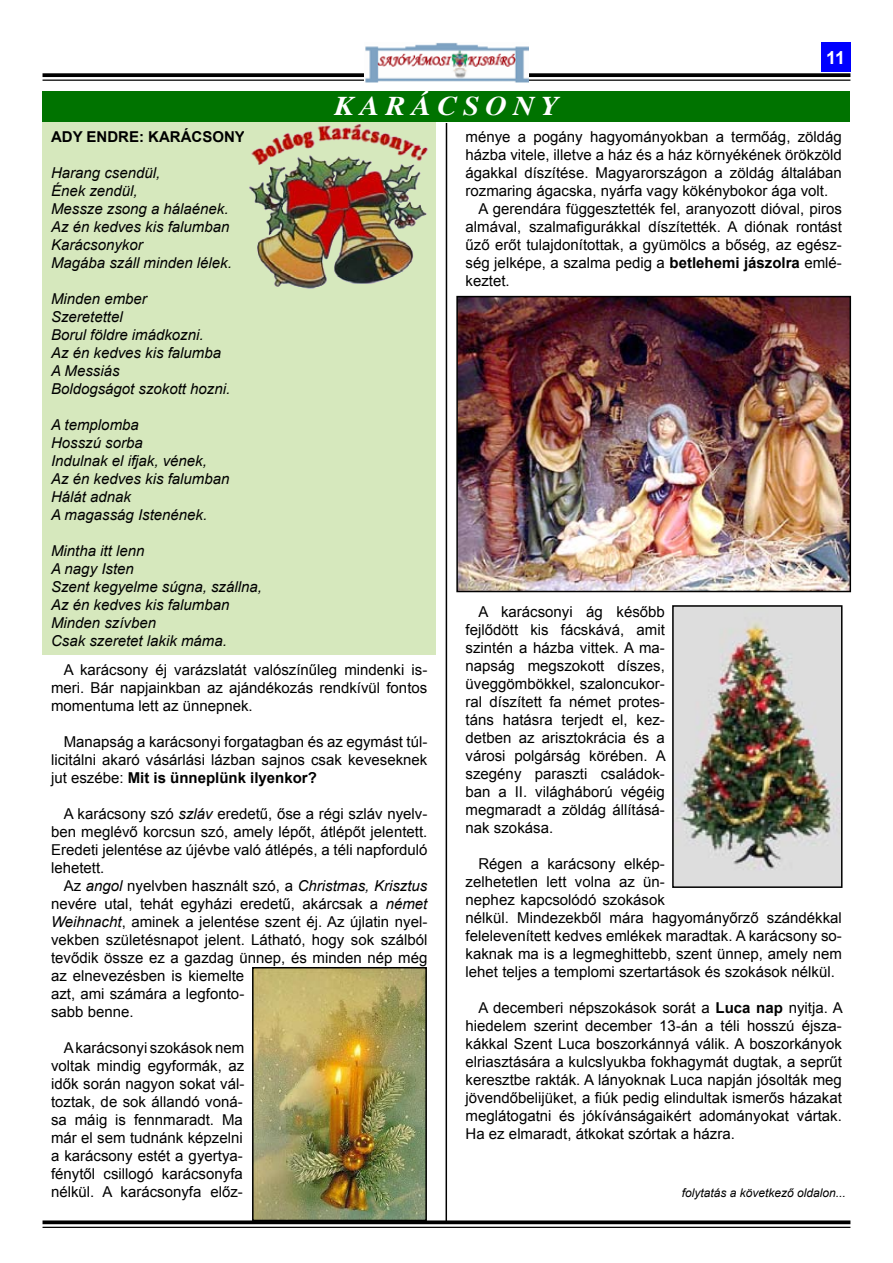
<style>
.page{position:relative;width:893px;height:1263px;background:#fff}
.page>*{position:absolute;margin:0;border:0;box-sizing:border-box;transform-origin:0 0}
.t1{font:italic 700 27px "Times";letter-spacing:.2em;color:#fff;scale:1.1 1}
.t2{font:700 18px "Arial";color:#fff}
.t3{font:15px/18px "Arial";color:#000;text-align:justify}
.t4{font:italic 15px/18px "Arial";color:#000}
.t5{font:700 15px "Arial";color:#000}
.t6{font:italic 12px "Arial";color:#000}
.s1{font-weight:700}
.s2{font-style:italic}
</style>
<div class="page">
<div style="left:43px;top:91px;width:807px;height:30px;background:#007300"></div>
<img style="left:255px;top:970px;width:169px;height:248px">
<div style="left:252px;top:967px;width:175px;height:254px;border:2px solid #000"></div>
<img style="left:459px;top:299px;width:389px;height:290px">
<div style="left:456px;top:296px;width:395px;height:296px;border:2px solid #000"></div>
<div style="left:821px;top:43px;width:29px;height:29px;background:#00f"></div>
<svg style="left:43px;top:73px;width:807px;height:4px;background:#131313"></svg>
<hr style="left:43px;top:80px;width:807px;height:1px;background:#000">
<img style="left:365px;top:43px;width:163px;height:40px">
<div style="left:43px;top:122px;width:393px;height:532px;background:#d6e8bd"></div>
<img style="left:249px;top:124px;width:179px;height:165px">
<img style="left:675px;top:608px;width:164px;height:277px">
<div style="left:672px;top:605px;width:170px;height:283px;border:2px solid #000"></div>
<hr style="left:445px;top:123px;width:2px;height:1098px;background:#000">
<svg style="left:43px;top:1220px;width:807px;height:4px;background:#171717"></svg>
<hr style="left:43px;top:1227px;width:807px;height:1px;background:#000">
<h1 class="t1" style="left:334px;top:90px;width:205px">KARÁCSONY</h1>
<p class="t2" style="left:826px;top:46px;width:21px">11</p>
<p class="t5" style="left:51px;top:127px;width:195px">ADY ENDRE: KARÁCSONY</p>
<p class="t4" style="left:51px;top:164px;width:182px">Harang csendül,<br>Ének zendül,<br>Messze zsong a hálaének.<br>Az én kedves kis falumban<br>Karácsonykor<br>Magába száll minden lélek.</p>
<p class="t4" style="left:51px;top:290px;width:181px">Minden ember<br>Szeretettel<br>Borul földre imádkozni.<br>Az én kedves kis falumba<br>A Messiás<br>Boldogságot szokott hozni.</p>
<p class="t4" style="left:51px;top:416px;width:180px">A templomba<br>Hosszú sorba<br>Indulnak el ifjak, vének,<br>Az én kedves kis falumban<br>Hálát adnak<br>A magasság Istenének.</p>
<p class="t4" style="left:51px;top:542px;width:212px">Mintha itt lenn<br>A nagy Isten<br>Szent kegyelme súgna, szállna,<br>Az én kedves kis falumban<br>Minden szívben<br>Csak szeretet lakik máma.</p>
<p class="t3" style="left:51px;top:661px;width:378px;text-indent:13px">A karácsony éj varázslatát valószínűleg mindenki is&shy;meri. Bár napjainkban az ajándékozás rendkívül fontos momentuma lett az ünnepnek.</p>
<p class="t3" style="left:51px;top:733px;width:378px;text-indent:13px">Manapság a karácsonyi forgatagban és az egymást túl&shy;licitálni akaró vásárlási lázban sajnos csak keveseknek jut eszébe: <span class="s1">Mit is ünneplünk ilyenkor?</span></p>
<p class="t3" style="left:51px;top:805px;width:378px;text-indent:13px">A karácsony szó <span class="s2">szláv</span> eredetű, őse a régi szláv nyelv&shy;ben meglévő korcsun szó, amely lépőt, átlépőt jelentett.<br>Eredeti jelentése az újévbe való átlépés, a téli napforduló lehetett.</p>
<p class="t3" style="left:51px;top:877px;width:378px;text-align:left;text-indent:13px">Az <span class="s2">angol</span> nyelvben használt szó, a <span class="s2">Christmas, Krisztus </span>nevére utal, tehát egyházi eredetű, akárcsak a <span class="s2">német Weihnacht</span>, aminek a jelentése szent éj. Az újlatin nyel&shy;vekben születésnapot jelent. Látható, hogy sok szálból tevődik össze ez a gazdag ünnep, és minden nép még az elnevezésben is kiemelte<br>azt, ami számára a legfonto-<br>sabb benne.</p>
<p class="t3" style="left:51px;top:1039px;width:195px;text-indent:13px">A karácsonyi szokások nem voltak mindig egyformák, az idők során nagyon sokat vál&shy;toztak, de sok állandó voná&shy;sa máig is fennmaradt. Ma már el sem tudnánk képzelni a karácsony estét a gyertya&shy;fénytől csillogó karácsonyfa nélkül. A karácsonyfa előz-</p>
<p class="t3" style="left:466px;top:128px;width:378px">ménye a pogány hagyományokban a termőág, zöldág</p>
<p class="t3" style="left:466px;top:146px;width:378px">házba vitele, illetve a ház és a ház környékének örökzöld</p>
<p class="t3" style="left:466px;top:164px;width:378px">ágakkal díszítése. Magyarországon a zöldág általában</p>
<p class="t3" style="left:466px;top:182px;width:364px">rozmaring ágacska, nyárfa vagy kökénybokor ága volt.</p>
<p class="t3" style="left:478px;top:200px;width:365px">A gerendára függesztették fel, aranyozott dióval, piros</p>
<p class="t3" style="left:466px;top:218px;width:378px">almával, szalmafigurákkal díszítették. A diónak rontást</p>
<p class="t3" style="left:466px;top:236px;width:378px">űző erőt tulajdonítottak, a gyümölcs a bőség, az egész-</p>
<p class="t3" style="left:466px;top:254px;width:378px">ség jelképe, a szalma pedig a <span class="s1">betlehemi jászolra</span> emlé-</p>
<p class="t3" style="left:466px;top:272px;width:46px">keztet.</p>
<p class="t3" style="left:466px;top:603px;width:202px;text-indent:13px">A karácsonyi ág később fejlődött kis fácskává, amit szintén a házba vittek. A ma&shy;napság megszokott díszes, üveggömbökkel, szaloncukor&shy;ral díszített fa német protes&shy;táns hatásra terjedt el, kez&shy;detben az arisztokrácia és a városi polgárság körében. A szegény paraszti családok&shy;ban a II. világháború végéig megmaradt a zöldág állításá&shy;nak szokása.</p>
<p class="t3" style="left:466px;top:855px;width:378px;text-align:left;text-indent:13px">Régen a karácsony elkép-<br>zelhetetlen lett volna az ün-<br>nephez kapcsolódó szokások<br>nélkül. Mindezekből mára hagyományőrző szándékkal felelevenített kedves emlékek maradtak. A karácsony so&shy;kaknak ma is a legmeghittebb, szent ünnep, amely nem lehet teljes a templomi szertartások és szokások nélkül.</p>
<p class="t3" style="left:466px;top:999px;width:379px;text-indent:13px">A decemberi népszokások sorát a <span class="s1">Luca nap</span> nyitja. A hiedelem szerint december 13-án a téli hosszú éjsza&shy;kákkal Szent Luca boszorkánnyá válik. A boszorkányok elriasztására a kulcslyukba fokhagymát dugtak, a seprűt keresztbe rakták. A lányoknak Luca napján jósolták meg jövendőbelijüket, a fiúk pedig elindultak ismerős házakat meglátogatni és jókívánságaikért adományokat vártak.<br>Ha ez elmaradt, átkokat szórtak a házra.</p>
<p class="t6" style="left:682px;top:1185px;width:166px">folytatás a következő oldalon...</p>
</div>
